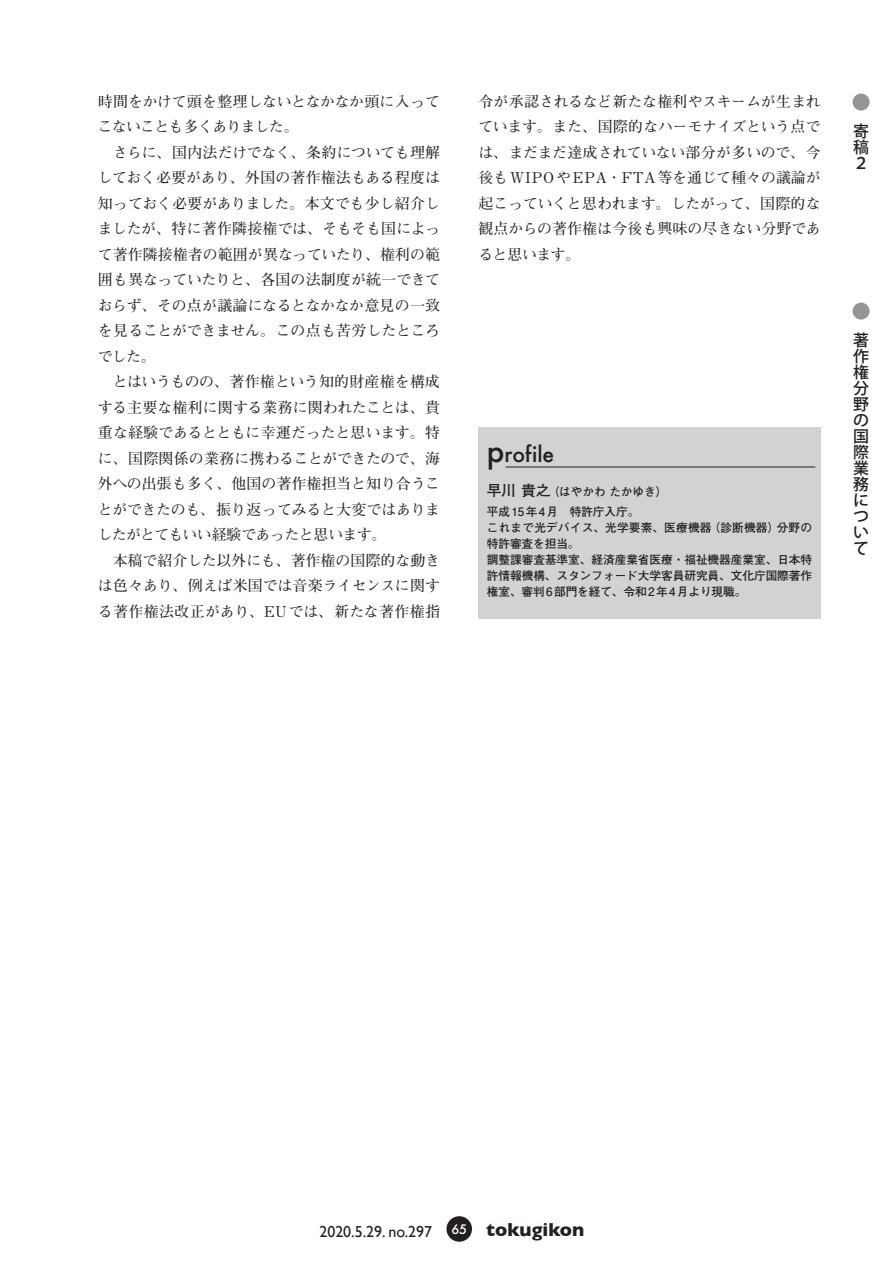
<style>
.page{position:relative;width:893px;height:1263px;background:#fff}
.page>*{position:absolute;margin:0;border:0;box-sizing:border-box;transform-origin:0 0}
.t1{font:500 21.3px "Futura";color:#231f20}
.t2{font:15.9px "Gill Sans";color:#231f20}
.t3{font:500 15.9px/15.9px "Koz Go Pro";color:#231f20;text-align:justify}
.t4{font:700 14.85px/25.5px "Futo Min A101 Pro";letter-spacing:.005em;color:#231f20;text-align:justify}
.t5{font:700 11.7px/15.9px "Futo Go B101 Pro";letter-spacing:-.005em;color:#231f20}
.s1{font-size:29.7px}
.s2{font-size:14.85px}
.s3{font-weight:700;font-size:19.2px}
</style>
<div class="page">
<div style="left:853px;top:303px;width:17px;height:17px;background:#939598;border-radius:50%"></div>
<div style="left:853px;top:94px;width:17px;height:17px;background:#939598;border-radius:50%"></div>
<div style="left:446px;top:1216px;width:26px;height:26px;background:#231f20;border-radius:50%"></div>
<div style="left:478px;top:427px;width:343px;height:192px;background:#d1d2d4"></div>
<hr style="left:506px;top:466px;width:309px;height:1px;background:#231f20">
<p class="t4" style="left:98px;top:86px;width:344px;text-align:left">時間をかけて頭を整理しないとなかなか頭に入ってこないことも多くありました。<br>　さらに、国内法だけでなく、条約についても理解しておく必要があり、外国の著作権法もある程度は知っておく必要がありました。本文でも少し紹介しましたが、特に著作隣接権では、そもそも国によって著作隣接権者の範囲が異なっていたり、権利の範囲も異なっていたりと、各国の法制度が統一できておらず、その点が議論になるとなかなか意見の一致を見ることができません。この点も苦労したところでした。<br>　とはいうものの、著作権という知的財産権を構成する主要な権利に関する業務に関われたことは、貴重な経験であるとともに幸運だったと思います。特に、国際関係の業務に携わることができたので、海外への出張も多く、他国の著作権担当と知り合うことができたのも、振り返ってみると大変ではありましたがとてもいい経験であったと思います。<br>　本稿で紹介した以外にも、著作権の国際的な動きは色々あり、例えば米国では音楽ライセンスに関する著作権法改正があり、EUでは、新たな著作権指</p>
<p class="t4" style="left:478px;top:87px;width:344px">令が承認されるなど新たな権利やスキームが生まれています。また、国際的なハーモナイズという点では、まだまだ達成されていない部分が多いので、今後もWIPOやEPA・FTA等を通じて種々の議論が起こっていくと思われます。したがって、国際的な観点からの著作権は今後も興味の尽きない分野であると思います。</p>
<h1 class="t1" style="left:487px;top:440px;width:69px"><span class="s1">p</span>rofile</h1>
<p class="t5" style="left:487px;top:479px;width:182px;line-height:20.5px"><span class="s2">早川 貴之</span>（はやかわ たかゆき）平成15年4月　特許庁入庁。</p>
<p class="t5" style="left:487px;top:518px;width:327px">これまで光デバイス、光学要素、医療機器（診断機器）分野の特許審査を担当。<br>調整課審査基準室、経済産業省医療・福祉機器産業室、日本特許情報機構、スタンフォード大学客員研究員、文化庁国際著作権室、審判6部門を経て、令和2年4月より現職。</p>
<p class="t3" style="left:853px;top:124px;width:17px">寄稿２</p>
<p class="t3" style="left:853px;top:333px;width:17px">著作権分野の国際業務について</p>
<p class="t2" style="left:319px;top:1222px;width:266px">2020.5.29. no.297 <sup>65</sup> <span class="s3">tokugikon</span></p>
</div>
